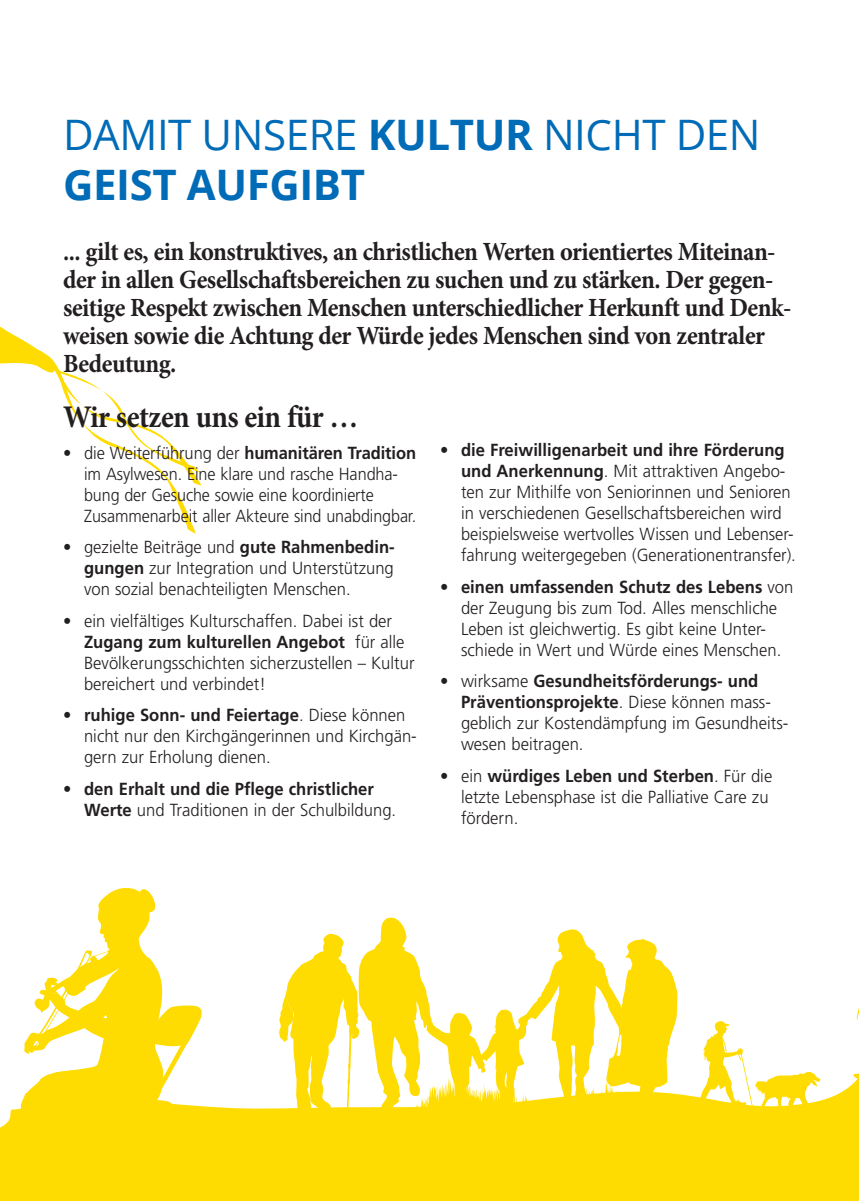
<style>
.page{position:relative;width:859px;height:1201px;background:#fff}
.page>*{position:absolute;margin:0;border:0;box-sizing:border-box;transform-origin:0 0}
.t1{font:42px/50.4px "Open Sans";letter-spacing:-.01em;color:#006bb6}
.Lead_Miion_Bold_18{font:700 31.5px "Minion Pro";letter-spacing:-.02em;color:#231f20;scale:.93 1}
.Lead_Miion_Bold_18-2{font:700 26.25px/28px "Minion Pro";letter-spacing:-.02em;color:#231f20;scale:.93 1}
.Absatzformat_1laufte{font:300 17.5px/21px "Frutiger";color:#231f20;scale:.95 1}
.Absatzformat_1laufte-2{font:300 17.5px/21px "Frutiger";color:#231f20;scale:.93 1}
.Absatzformat_1laufte-3{font:700 17.5px/21px "Frutiger";color:#231f20;scale:.95 1}
.s1{font-weight:700}
.s2{font-weight:300}
</style>
<div class="page">
<svg style="left:0;top:326px;width:201px;height:208px"></svg>
<svg style="left:280px;top:917px;width:397px;height:95px"></svg>
<svg style="left:34px;top:888px;width:168px;height:124px"></svg>
<svg style="left:0;top:1012px;width:858px;height:188px;fill:#ffdc01"></svg>
<p class="t1" style="left:63px;top:108px;width:698px">DAMIT UNSERE <span class="s1">KULTUR</span> NICHT DEN<br><span class="s1">GEIST AUFGIBT</span></p>
<p class="Lead_Miion_Bold_18-2" style="left:63px;top:237px;width:784px">... gilt es, ein konstruktives, an christlichen Werten orientiertes Miteinan&shy;der in allen Gesellschaftsbereichen zu suchen und zu stärken. Der gegen&shy;seitige Respekt zwischen Menschen unterschiedlicher Herkunft und Denk&shy;weisen sowie die Achtung der Würde jedes Menschen sind von zentraler Bedeutung.</p>
<p class="Lead_Miion_Bold_18" style="left:63px;top:395px;width:319px">Wir setzen uns ein für …</p>
<p class="Absatzformat_1laufte" style="left:63px;top:442px;width:373px">• die Weiterführung der <span class="s1">humanitären Tradition</span></p>
<p class="Absatzformat_1laufte-2" style="left:84px;top:463px;width:358px">im Asylwesen. Eine klare und rasche Handha&shy;bung der Gesuche sowie eine koordinierte<br>Zusammenarbeit aller Akteure sind unabdingbar.</p>
<p class="Absatzformat_1laufte" style="left:84px;top:536px;width:328px;text-align:justify;text-indent:-21px">• gezielte Beiträge und <span class="s1">gute Rahmenbedin&shy;gungen</span> zur Integration und Unterstützung von sozial benachteiligten Menschen.</p>
<p class="Absatzformat_1laufte" style="left:84px;top:610px;width:349px;text-indent:-21px">• ein vielfältiges Kulturschaffen. Dabei ist der <span class="s1">Zugang zum kulturellen Angebot</span> für alle Bevölkerungsschichten sicherzustellen – Kultur bereichert und verbindet!</p>
<p class="Absatzformat_1laufte" style="left:84px;top:704px;width:351px;text-indent:-21px">• <span class="s1">ruhige Sonn- und Feiertage</span>. Diese können nicht nur den Kirchgängerinnen und Kirchgän&shy;gern zur Erholung dienen.</p>
<p class="Absatzformat_1laufte-3" style="left:84px;top:778px;width:330px;text-indent:-21px"><span class="s2">•</span> den Erhalt und die Pflege christlicher<br>Werte <span class="s2">und Traditionen in der Schulbildung.</span></p>
<p class="Absatzformat_1laufte" style="left:461px;top:439px;width:354px;text-indent:-21px">• <span class="s1">die Freiwilligenarbeit und ihre Förderung und Anerkennung</span>. Mit attraktiven Angebo&shy;ten zur Mithilfe von Seniorinnen und Senioren in verschiedenen Gesellschaftsbereichen wird beispielsweise wertvolles Wissen und Lebenser&shy;fahrung weitergegeben (Generationentransfer).</p>
<p class="Absatzformat_1laufte" style="left:440px;top:576px;width:373px;text-align:center">• <span class="s1">einen umfassenden Schutz des Lebens</span> von der Zeugung bis zum Tod. Alles menschliche Leben ist gleichwertig. Es gibt keine Unter&shy;schiede in Wert und Würde eines Menschen.</p>
<p class="Absatzformat_1laufte" style="left:461px;top:670px;width:346px;text-indent:-21px">• wirksame <span class="s1">Gesundheitsförderungs- und Präventionsprojekte</span>. Diese können mass&shy;geblich zur Kostendämpfung im Gesundheits&shy;wesen beitragen.</p>
<p class="Absatzformat_1laufte" style="left:461px;top:765px;width:329px;text-indent:-21px">• ein <span class="s1">würdiges Leben und Sterben</span>. Für die letzte Lebensphase ist die Palliative Care zu fördern.</p>
</div>
